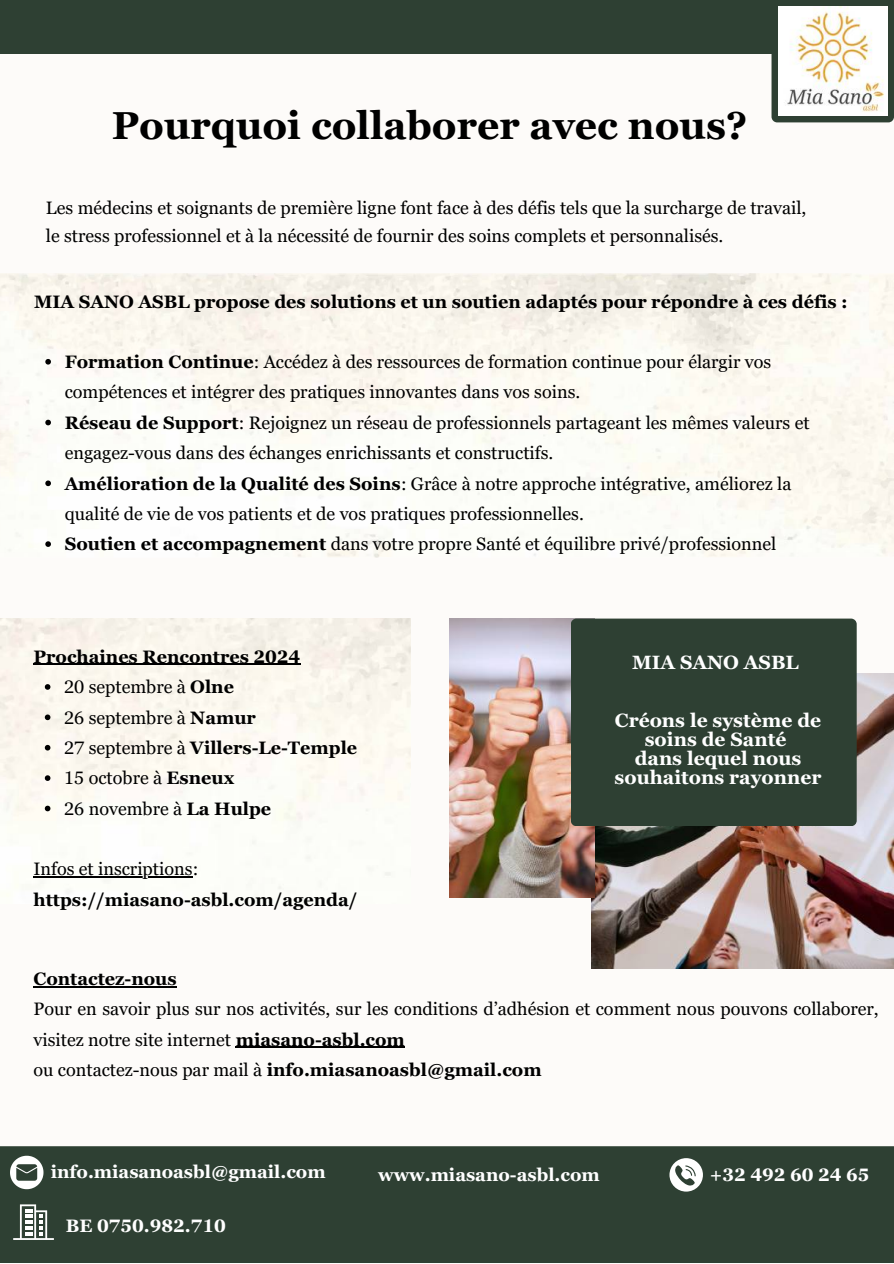
<style>
.page{position:relative;width:894px;height:1264px;background:#fff}
.page>*{position:absolute;margin:0;border:0;box-sizing:border-box;transform-origin:0 0}
.t1{font:700 39px "Georgia Pro";color:#000}
.t2{font:700 19.2px/19.2px "Georgia Pro";color:#fff;text-align:center}
.t3{font:18px/30.3px "Georgia Pro";color:#000}
.t4{font:700 18px/30.3px "Georgia Pro";color:#000}
.t5{font:700 18px "Georgia Pro";color:#fff}
.s1{font-weight:700}
.s2{font-weight:400}
</style>
<div class="page">
<div style="left:0;top:0;width:893px;height:1263px;background:#fdfbf9"></div>
<div style="left:0;top:0;width:893px;height:54px;background:#2e4033"></div>
<div style="left:771px;top:0;width:122px;height:122px;background:#2e4033;border-radius:6px"></div>
<img style="left:778px;top:7px;width:109px;height:109px">
<img style="left:591px;top:674px;width:302px;height:294px">
<img style="left:449px;top:618px;width:145px;height:279px">
<div style="left:570px;top:618px;width:286px;height:208px;background:#2e4033;border-radius:6px"></div>
<div style="left:0;top:1146px;width:893px;height:116px;background:#2e4033"></div>
<svg style="left:10px;top:1155px;width:33px;height:34px"></svg>
<svg style="left:669px;top:1158px;width:33px;height:33px"></svg>
<svg style="left:45px;top:359px;width:6px;height:5px"></svg>
<svg style="left:45px;top:420px;width:6px;height:5px"></svg>
<svg style="left:45px;top:480px;width:6px;height:6px"></svg>
<svg style="left:45px;top:541px;width:6px;height:6px"></svg>
<img style="left:0;top:618px;width:411px;height:270px">
<svg style="left:13px;top:1204px;width:41px;height:35px"></svg>
<hr style="left:34px;top:986px;width:143px;height:1px;background:#000">
<hr style="left:236px;top:1046px;width:169px;height:1px;background:#000">
<hr style="left:34px;top:664px;width:266px;height:1px;background:#000">
<svg style="left:45px;top:684px;width:5px;height:5px"></svg>
<svg style="left:45px;top:714px;width:5px;height:6px"></svg>
<svg style="left:45px;top:745px;width:5px;height:5px"></svg>
<svg style="left:45px;top:775px;width:5px;height:6px"></svg>
<svg style="left:45px;top:805px;width:5px;height:6px"></svg>
<hr style="left:34px;top:876px;width:159px;height:1px;background:#000">
<h1 class="t1" style="left:112px;top:103px;width:636px">Pourquoi collaborer avec nous?</h1>
<p class="t3" style="left:46px;top:194px;width:761px;line-height:28.2px">Les médecins et soignants de première ligne font face à des défis tels que la surcharge de travail, le stress professionnel et à la nécessité de fournir des soins complets et personnalisés.</p>
<p class="t4" style="left:34px;top:287px;width:815px">MIA SANO ASBL propose des solutions et un soutien adaptés pour répondre à ces défis :</p>
<p class="t3" style="left:65px;top:346px;width:746px"><span class="s1">Formation Continue</span>: Accédez à des ressources de formation continue pour élargir vos compétences et intégrer des pratiques innovantes dans vos soins.<br><span class="s1">Réseau de Support</span>: Rejoignez un réseau de professionnels partageant les mêmes valeurs et engagez-vous dans des échanges enrichissants et constructifs.<br><span class="s1">Amélioration de la Qualité des Soins</span>: Grâce à notre approche intégrative, améliorez la qualité de vie de vos patients et de vos pratiques professionnelles.<br><span class="s1">Soutien et accompagnement</span> dans votre propre Santé et équilibre privé/professionnel</p>
<p class="t4" style="left:64px;top:641px;width:294px;text-indent:-31px">Prochaines Rencontres 2024<br><span class="s2">20 septembre à</span> Olne<br><span class="s2">26 septembre à</span> Namur<br><span class="s2">27 septembre à</span> Villers-Le-Temple<br><span class="s2">15 octobre à</span> Esneux<br><span class="s2">26 novembre à</span> La Hulpe</p>
<p class="t3" style="left:34px;top:854px;width:166px">Infos et inscriptions:</p>
<p class="t4" style="left:34px;top:884px;width:325px">https://miasano-asbl.com/agenda/</p>
<p class="t2" style="left:632px;top:653px;width:168px">MIA SANO ASBL</p>
<p class="t2" style="left:614px;top:710px;width:208px">Créons le système de soins de Santé<br>dans lequel nous souhaitons rayonner</p>
<p class="t4" style="left:34px;top:963px;width:144px">Contactez-nous</p>
<p class="t3" style="left:34px;top:993px;width:846px">Pour en savoir plus sur nos activités, sur les conditions d’adhésion et comment nous pouvons collaborer, visitez notre site internet <span class="s1">miasano-asbl.com<br></span>ou contactez-nous par mail à <span class="s1">info.miasanoasbl@gmail.com</span></p>
<p class="t5" style="left:51px;top:1161px;width:276px">info.miasanoasbl@gmail.com</p>
<p class="t5" style="left:378px;top:1163px;width:223px">www.miasano-asbl.com</p>
<p class="t5" style="left:709px;top:1163px;width:161px">+32 492 60 24 65</p>
<p class="t5" style="left:66px;top:1215px;width:161px">BE 0750.982.710</p>
</div>
